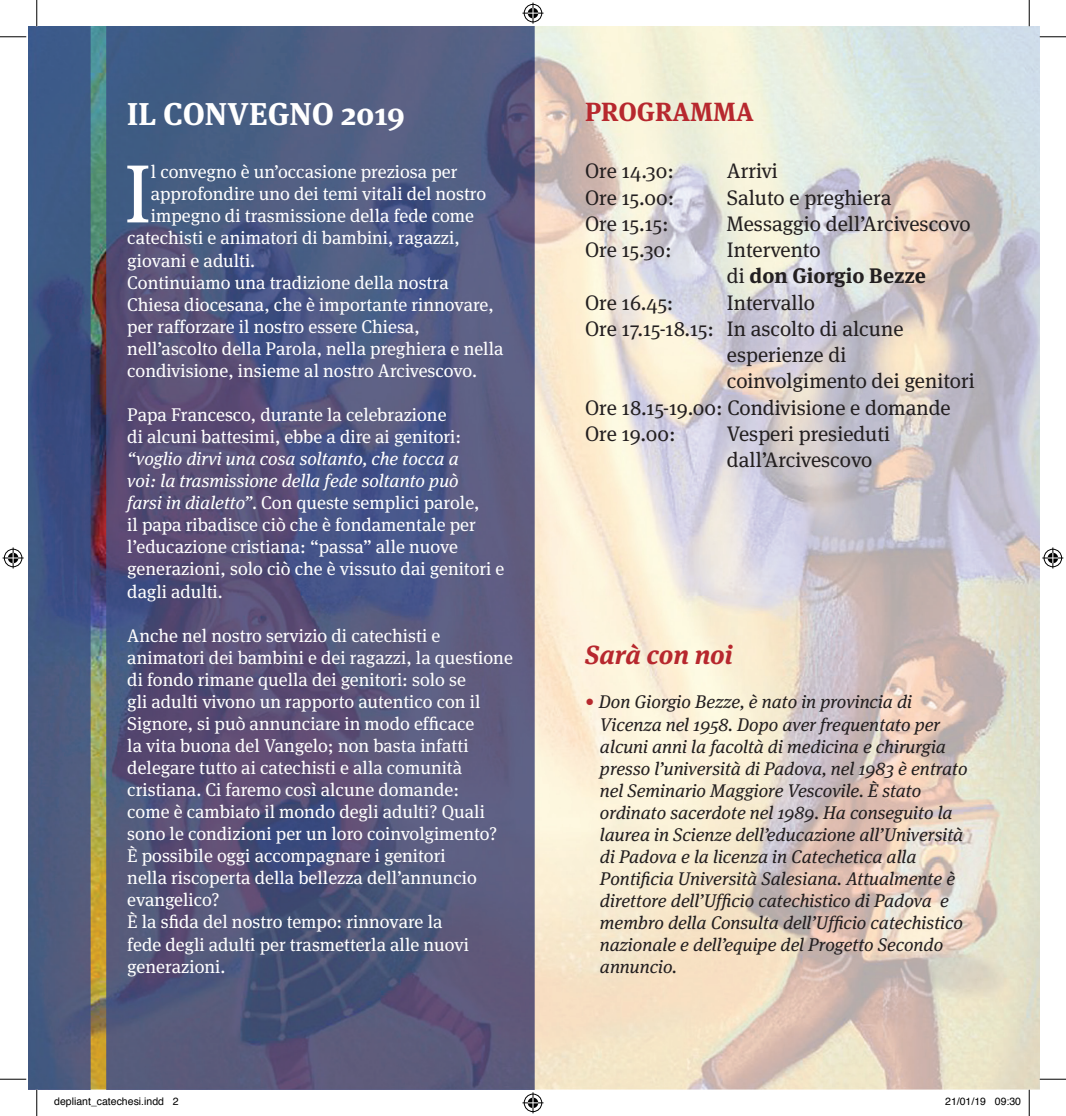
<style>
.page{position:relative;width:1066px;height:1116px;background:#fff}
.page>*{position:absolute;margin:0;border:0;box-sizing:border-box;transform-origin:0 0}
.t1{font:82.42px "Meta Serif";color:#fff}
.t2{font:700 31.5px "Meta Serif";color:#fff}
.t3{font:italic 700 26.25px "Meta Serif";color:#b7282e}
.t4{font:700 26.25px "Meta Serif";color:#b7282e}
.t5{font:21px "Meta Serif";color:#231f20}
.t6{font:700 21px "Meta Serif";color:#231f20}
.t7{font:18.38px/22.1px "Meta Serif";color:#fff}
.t8{font:italic 18.38px/22.1px "Meta Serif";color:#231f20}
.t9{font:10.5px "Helvetica";color:#000}
.s1{font-style:italic}
.s2{font-weight:400}
.s3{color:#b7282e}
</style>
<div class="page">
<img style="left:28px;top:27px;width:1011px;height:1061px">
<svg style="left:0;top:36px;width:26px;height:1px"></svg>
<svg style="left:1039px;top:36px;width:27px;height:1px"></svg>
<svg style="left:0;top:1078px;width:26px;height:1px"></svg>
<svg style="left:1039px;top:1078px;width:27px;height:1px"></svg>
<svg style="left:36px;top:0;width:1px;height:26px"></svg>
<svg style="left:36px;top:1089px;width:1px;height:26px"></svg>
<svg style="left:1029px;top:0;width:1px;height:26px"></svg>
<svg style="left:1029px;top:1089px;width:1px;height:26px"></svg>
<svg style="left:522px;top:3px;width:21px;height:21px"></svg>
<svg style="left:522px;top:1092px;width:21px;height:21px"></svg>
<svg style="left:3px;top:547px;width:21px;height:21px"></svg>
<svg style="left:1042px;top:547px;width:21px;height:21px"></svg>
<p class="t2" style="left:127px;top:94px;width:279px">IL CONVEGNO 2019</p>
<p class="t1" style="left:124px;top:146px;width:29px">I</p>
<p class="t7" style="left:151px;top:161px;width:308px">l convegno è un’occasione preziosa per</p>
<p class="t7" style="left:151px;top:183px;width:337px">approfondire uno dei temi vitali del nostro</p>
<p class="t7" style="left:151px;top:205px;width:324px">impegno di trasmissione della fede come</p>
<p class="t7" style="left:127px;top:227px;width:334px">catechisti e animatori di bambini, ragazzi,</p>
<p class="t7" style="left:127px;top:249px;width:129px">giovani e adulti.</p>
<p class="t7" style="left:127px;top:271px;width:378px">Continuiamo una tradizione della nostra Chiesa diocesana, che è importante rinnovare, per rafforzare il nostro essere Chiesa, nell’ascolto della Parola, nella preghiera e nella condivisione, insieme al nostro Arcivescovo.</p>
<p class="t7" style="left:127px;top:403px;width:378px">Papa Francesco, durante la celebrazione<br>di alcuni battesimi, ebbe a dire ai genitori: <span class="s1">“voglio dirvi una cosa soltanto, che tocca a<br>voi: la trasmissione della fede soltanto può<br>farsi in dialetto”.</span> Con queste semplici parole,<br>il papa ribadisce ciò che è fondamentale per l’educazione cristiana: “passa” alle nuove generazioni, solo ciò che è vissuto dai genitori e dagli adulti.</p>
<p class="t7" style="left:127px;top:624px;width:387px">Anche nel nostro servizio di catechisti e animatori dei bambini e dei ragazzi, la questione di fondo rimane quella dei genitori: solo se<br>gli adulti vivono un rapporto autentico con il Signore, si può annunciare in modo efficace<br>la vita buona del Vangelo; non basta infatti delegare tutto ai catechisti e alla comunità cristiana. Ci faremo così alcune domande:<br>come è cambiato il mondo degli adulti? Quali sono le condizioni per un loro coinvolgimento?<br>È possibile oggi accompagnare i genitori<br>nella riscoperta della bellezza dell’annuncio evangelico?</p>
<p class="t7" style="left:127px;top:910px;width:343px">È la sfida del nostro tempo: rinnovare la fede degli adulti per trasmetterla alle nuovi generazioni.</p>
<p class="t4" style="left:585px;top:95px;width:170px">PROGRAMMA</p>
<p class="t5" style="left:585px;top:159px;width:90px">Ore 14.30:</p>
<p class="t5" style="left:727px;top:159px;width:53px">Arrivi</p>
<p class="t5" style="left:585px;top:185px;width:91px">Ore 15.00:</p>
<p class="t5" style="left:727px;top:185px;width:166px">Saluto e preghiera</p>
<p class="t5" style="left:585px;top:211px;width:85px">Ore 15.15:</p>
<p class="t5" style="left:727px;top:211px;width:245px">Messaggio dell’Arcivescovo</p>
<p class="t5" style="left:585px;top:238px;width:88px">Ore 15.30:</p>
<p class="t5" style="left:727px;top:238px;width:95px">Intervento</p>
<p class="t6" style="left:727px;top:263px;width:201px"><span class="s2">di</span> don Giorgio Bezze</p>
<p class="t5" style="left:585px;top:290px;width:90px">Ore 16.45:</p>
<p class="t5" style="left:727px;top:290px;width:90px">Intervallo</p>
<p class="t5" style="left:585px;top:316px;width:320px">Ore 17.15-18.15: In ascolto di alcune</p>
<p class="t5" style="left:727px;top:343px;width:121px">esperienze di</p>
<p class="t5" style="left:727px;top:369px;width:249px">coinvolgimento dei genitori</p>
<p class="t5" style="left:585px;top:395px;width:367px">Ore 18.15-19.00: Condivisione e domande</p>
<p class="t5" style="left:585px;top:421px;width:92px">Ore 19.00:</p>
<p class="t5" style="left:727px;top:421px;width:165px">Vesperi presieduti</p>
<p class="t5" style="left:727px;top:448px;width:147px">dall’Arcivescovo</p>
<p class="t3" style="left:585px;top:639px;width:149px">Sarà con noi</p>
<p class="t8" style="left:600px;top:690px;width:369px;text-indent:-15px"><span class="s3">•</span> Don Giorgio Bezze, è nato in provincia di Vicenza nel 1958. Dopo aver frequentato per alcuni anni la facoltà di medicina e chirurgia presso l’università di Padova, nel 1983 è entrato nel Seminario Maggiore Vescovile. È stato ordinato sacerdote nel 1989. Ha conseguito la laurea in Scienze dell’educazione all’Università di Padova e la licenza in Catechetica alla Pontificia Università Salesiana. Attualmente è direttore dell’Ufficio catechistico di Padova e membro della Consulta dell’Ufficio catechistico nazionale e dell’equipe del Progetto Secondo annuncio.</p>
<p class="t9" style="left:54px;top:1094px;width:126px">depliant_catechesi.indd 2</p>
<p class="t9" style="left:945px;top:1094px;width:77px">21/01/19 09:30</p>
</div>
